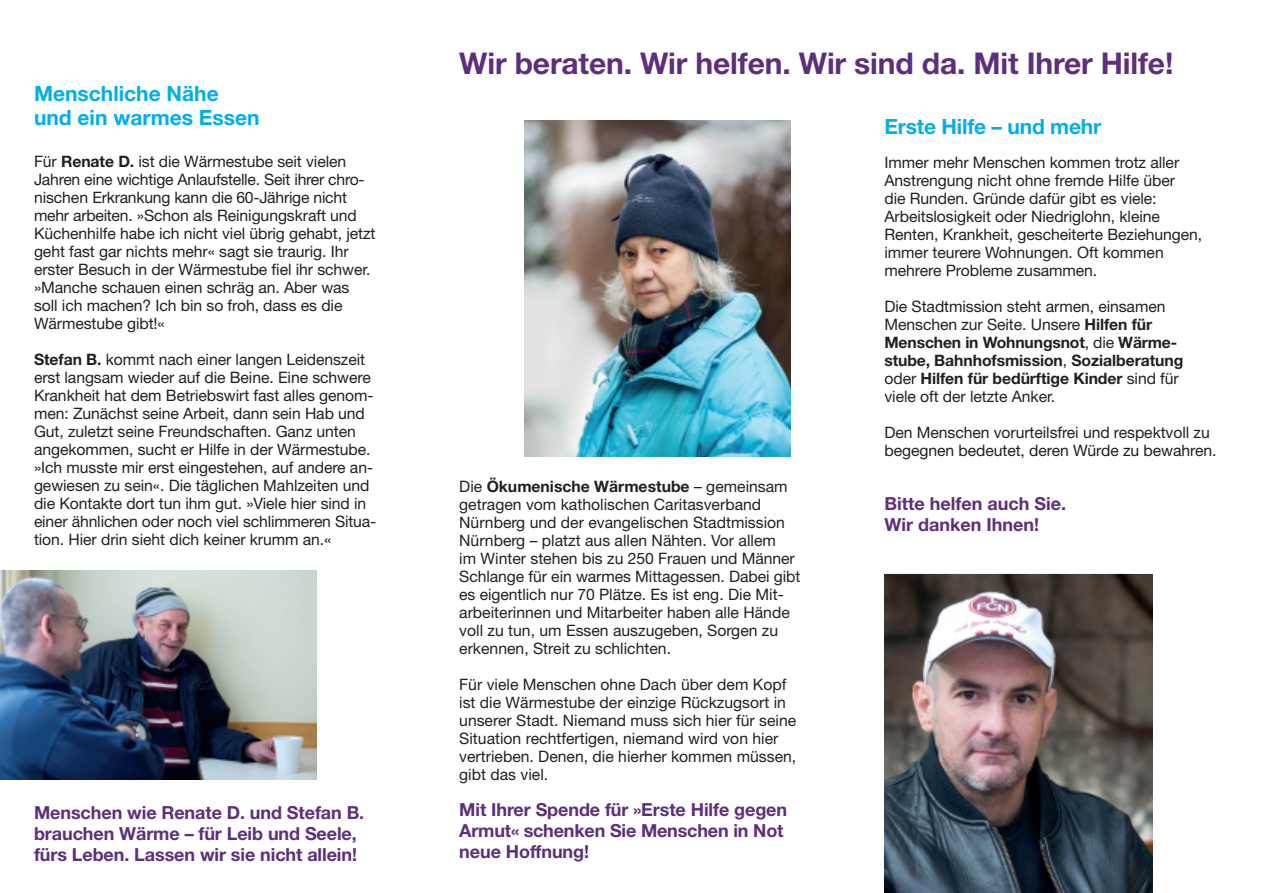
<style>
.page{position:relative;width:1263px;height:893px;background:#fff}
.page>*{position:absolute;margin:0;border:0;box-sizing:border-box;transform-origin:0 0}
.t1{font:700 30px "Helvetica Neue";letter-spacing:-.005em;color:#5e2e7e}
.t2{font:700 21px/24px "Helvetica Neue";color:#00aeef}
.t3{font:700 18px/21px "Helvetica Neue";letter-spacing:-.005em;color:#5e2e7e}
.t4{font:15.75px/18px "Helvetica Neue";letter-spacing:-.005em;color:#231f20}
.t5{font:700 15.75px/18px "Helvetica Neue";letter-spacing:-.005em;color:#231f20}
.s1{font-weight:700}
.s2{font-weight:400}
</style>
<div class="page">
<img style="left:524px;top:120px;width:267px;height:336px">
<img style="left:884px;top:574px;width:268px;height:319px">
<img style="left:0;top:570px;width:317px;height:209px">
<p class="t2" style="left:34px;top:82px;width:227px">Menschliche Nähe und ein warmes Essen</p>
<p class="t4" style="left:34px;top:153px;width:343px">Für <span class="s1">Renate D.</span> ist die Wärmestube seit vielen Jahren eine wichtige Anlaufstelle. Seit ihrer chro&shy;nischen Erkrankung kann die 60-Jährige nicht mehr arbeiten. »Schon als Reinigungskraft und Küchenhilfe habe ich nicht viel übrig gehabt, jetzt geht fast gar nichts mehr« sagt sie traurig. Ihr erster Besuch in der Wärmestube fiel ihr schwer.</p>
<p class="t4" style="left:34px;top:279px;width:317px">»Manche schauen einen schräg an. Aber was soll ich machen? Ich bin so froh, dass es die<br>Wärmestube gibt!«</p>
<p class="t4" style="left:34px;top:351px;width:344px"><span class="s1">Stefan B.</span> kommt nach einer langen Leidenszeit erst langsam wieder auf die Beine. Eine schwere Krankheit hat dem Betriebswirt fast alles genom&shy;men: Zunächst seine Arbeit, dann sein Hab und Gut, zuletzt seine Freundschaften. Ganz unten angekommen, sucht er Hilfe in der Wärmestube. »Ich musste mir erst eingestehen, auf andere an&shy;gewiesen zu sein«. Die täglichen Mahlzeiten und die Kontakte dort tun ihm gut. »Viele hier sind in einer ähnlichen oder noch viel schlimmeren Situa-</p>
<p class="t4" style="left:34px;top:531px;width:299px">tion. Hier drin sieht dich keiner krumm an.«</p>
<p class="t3" style="left:34px;top:802px;width:332px">Menschen wie Renate D. und Stefan B. brauchen Wärme – für Leib und Seele, fürs Leben. Lassen wir sie nicht allein!</p>
<p class="t1" style="left:459px;top:45px;width:716px">Wir beraten. Wir helfen. Wir sind da. Mit Ihrer Hilfe!</p>
<p class="t4" style="left:459px;top:477px;width:343px">Die <span class="s1">Ökumenische Wärmestube</span> – gemeinsam getragen vom katholischen Caritasverband Nürnberg und der evangelischen Stadtmission Nürnberg – platzt aus allen Nähten. Vor allem<br>im Winter stehen bis zu 250 Frauen und Männer Schlange für ein warmes Mittagessen. Dabei gibt es eigentlich nur 70 Plätze. Es ist eng. Die Mit&shy;arbeiterinnen und Mitarbeiter haben alle Hände voll zu tun, um Essen auszugeben, Sorgen zu erkennen, Streit zu schlichten.</p>
<p class="t4" style="left:459px;top:675px;width:339px">Für viele Menschen ohne Dach über dem Kopf ist die Wärmestube der einzige Rückzugsort in unserer Stadt. Niemand muss sich hier für seine Situation rechtfertigen, niemand wird von hier vertrieben. Denen, die hierher kommen müssen, gibt das viel.</p>
<p class="t3" style="left:459px;top:798px;width:329px">Mit Ihrer Spende für »Erste Hilfe gegen<br>Armut« schenken Sie Menschen in Not neue Hoffnung!</p>
<p class="t2" style="left:884px;top:115px;width:218px">Erste Hilfe – und mehr</p>
<p class="t4" style="left:884px;top:153px;width:296px">Immer mehr Menschen kommen trotz aller<br>Anstrengung nicht ohne fremde Hilfe über die Runden. Gründe dafür gibt es viele:</p>
<p class="t4" style="left:884px;top:207px;width:319px">Arbeitslosigkeit oder Niedriglohn, kleine Renten, Krankheit, gescheiterte Beziehungen, immer teurere Wohnungen. Oft kommen mehrere Probleme zusammen.</p>
<p class="t4" style="left:884px;top:297px;width:294px">Die Stadtmission steht armen, einsamen<br>Menschen zur Seite. Unsere <span class="s1">Hilfen für<br>Menschen in Wohnungsnot</span>, die <span class="s1">Wärme-</span></p>
<p class="t5" style="left:884px;top:351px;width:300px">stube, Bahnhofsmission<span class="s2">,</span> Sozialberatung <span class="s2">oder</span> Hilfen für bedürftige Kinder <span class="s2">sind für viele oft der letzte Anker.</span></p>
<p class="t4" style="left:884px;top:423px;width:333px">Den Menschen vorurteilsfrei und respektvoll zu begegnen bedeutet, deren Würde zu bewahren.</p>
<p class="t3" style="left:884px;top:492px;width:183px">Bitte helfen auch Sie.</p>
<p class="t3" style="left:884px;top:513px;width:156px">Wir danken Ihnen!</p>
</div>
